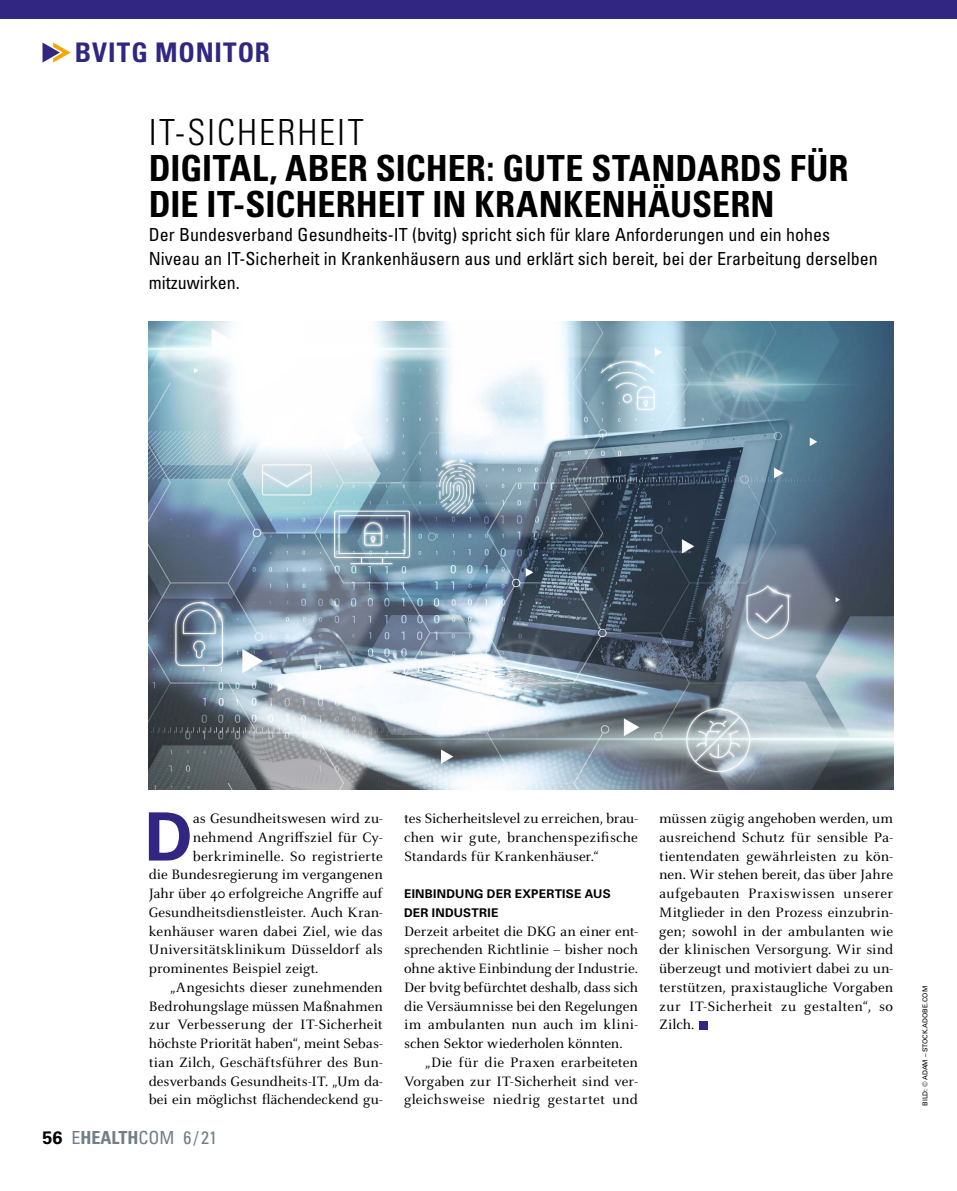
<style>
.page{position:relative;width:957px;height:1191px;background:#fff}
.page>*{position:absolute;margin:0;border:0;box-sizing:border-box;transform-origin:0 0}
.t1{font:700 66.9px "Univers LT Std";color:#312783}
.t2{font:700 condensed 36px/36px "Univers LT Std";color:#000}
.t3{font:300 condensed 36px "Univers LT Std";letter-spacing:.055em;color:#000}
.t4{font:700 condensed 27px "Univers LT Std";letter-spacing:.03em;color:#312783}
.t5{font:condensed 18px/24px "Univers LT Std";color:#000}
.t6{font:condensed 18px "Univers LT Std";color:#717e86}
.t7{font:15px/18.8px "Celeste OT";color:#000;text-align:justify}
.t8{font:700 12px/18.8px "Univers LT Std";letter-spacing:.02em;color:#000}
.t9{font:6.75px "Univers LT Std";color:#000}
.s1{font-weight:700;font-stretch:normal;color:#000}
.s2{font-weight:700}
</style>
<div class="page">
<div style="left:0;top:0;width:957px;height:19px;background:#312783"></div>
<div style="left:699px;top:1021px;width:9px;height:8px;background:#312783"></div>
<img style="left:149px;top:321px;width:744px;height:468px">
<svg style="left:43px;top:43px;width:28px;height:20px"></svg>
<h3 class="t4" style="left:75px;top:36px;width:197px">BVITG MONITOR</h3>
<h2 class="t3" style="left:149px;top:111px;width:216px">IT-SICHERHEIT</h2>
<h2 class="t2" style="left:149px;top:150px;width:701px">DIGITAL, ABER SICHER: GUTE STANDARDS FÜR<br>DIE IT-SICHERHEIT IN KRANKENHÄUSERN</h2>
<p class="t5" style="left:149px;top:222px;width:730px">Der Bundesverband Gesundheits-IT (bvitg) spricht sich für klare Anforderungen und ein hohes<br>Niveau an IT-Sicherheit in Krankenhäusern aus und erklärt sich bereit, bei der Erarbeitung derselben mitzuwirken.</p>
<h1 class="t1" style="left:144px;top:797px;width:50px">D</h1>
<p class="t7" style="left:193px;top:809px;width:191px">as Gesundheitswesen wird zu-</p>
<p class="t7" style="left:193px;top:827px;width:191px">nehmend Angriffsziel für Cy-</p>
<p class="t7" style="left:193px;top:846px;width:192px">berkriminelle. So registrierte</p>
<p class="t7" style="left:149px;top:865px;width:235px">die Bundesregierung im vergangenen</p>
<p class="t7" style="left:149px;top:884px;width:235px">Jahr über 40 erfolgreiche Angriffe auf</p>
<p class="t7" style="left:149px;top:902px;width:235px">Gesundheitsdienstleister. Auch Kran-</p>
<p class="t7" style="left:149px;top:921px;width:235px">kenhäuser waren dabei Ziel, wie das</p>
<p class="t7" style="left:149px;top:940px;width:236px">Universitätsklinikum Düsseldorf als</p>
<p class="t7" style="left:149px;top:959px;width:171px">prominentes Beispiel zeigt.</p>
<p class="t7" style="left:170px;top:977px;width:214px">„Angesichts dieser zunehmenden</p>
<p class="t7" style="left:149px;top:996px;width:235px">Bedrohungslage müssen Maßnahmen</p>
<p class="t7" style="left:149px;top:1015px;width:235px">zur Verbesserung der IT-Sicherheit</p>
<p class="t7" style="left:149px;top:1034px;width:235px">höchste Priorität haben“, meint Sebas-</p>
<p class="t7" style="left:149px;top:1052px;width:235px">tian Zilch, Geschäftsführer des Bun-</p>
<p class="t7" style="left:149px;top:1071px;width:235px">desverbands Gesundheits-IT. „Um da-</p>
<p class="t7" style="left:149px;top:1090px;width:235px">bei ein möglichst flächendeckend gu-</p>
<p class="t6" style="left:43px;top:1126px;width:176px"><span class="s1">56</span> E<span class="s2">HEALTH</span>COM 6 / 21</p>
<p class="t7" style="left:404px;top:809px;width:235px">tes Sicherheitslevel zu erreichen, brau&shy;chen wir gute, branchenspezifische Standards für Krankenhäuser.“</p>
<p class="t8" style="left:404px;top:884px;width:208px">EINBINDUNG DER EXPERTISE AUS<br>DER INDUSTRIE</p>
<p class="t7" style="left:404px;top:921px;width:235px">Derzeit arbeitet die DKG an einer ent&shy;sprechenden Richtlinie – bisher noch ohne aktive Einbindung der Industrie.<br>Der bvitg befürchtet deshalb, dass sich die Versäumnisse bei den Regelungen im ambulanten nun auch im klini&shy;schen Sektor wiederholen könnten.</p>
<p class="t7" style="left:404px;top:1052px;width:235px;text-indent:21px">„Die für die Praxen erarbeiteten Vorgaben zur IT-Sicherheit sind ver&shy;gleichsweise niedrig gestartet und</p>
<p class="t7" style="left:659px;top:809px;width:235px">müssen zügig angehoben werden, um ausreichend Schutz für sensible Pa&shy;tientendaten gewährleisten zu kön&shy;nen. Wir stehen bereit, das über Jahre aufgebauten Praxiswissen unserer Mitglieder in den Prozess einzubrin&shy;gen; sowohl in der ambulanten wie der klinischen Versorgung. Wir sind überzeugt und motiviert dabei zu un&shy;terstützen, praxistaugliche Vorgaben zur IT-Sicherheit zu gestalten“, so Zilch.</p>
<p class="t9" style="left:921px;top:1105px;width:121px;rotate:-90deg">BILD: © ADAM – STOCK.ADOBE.COM</p>
</div>
